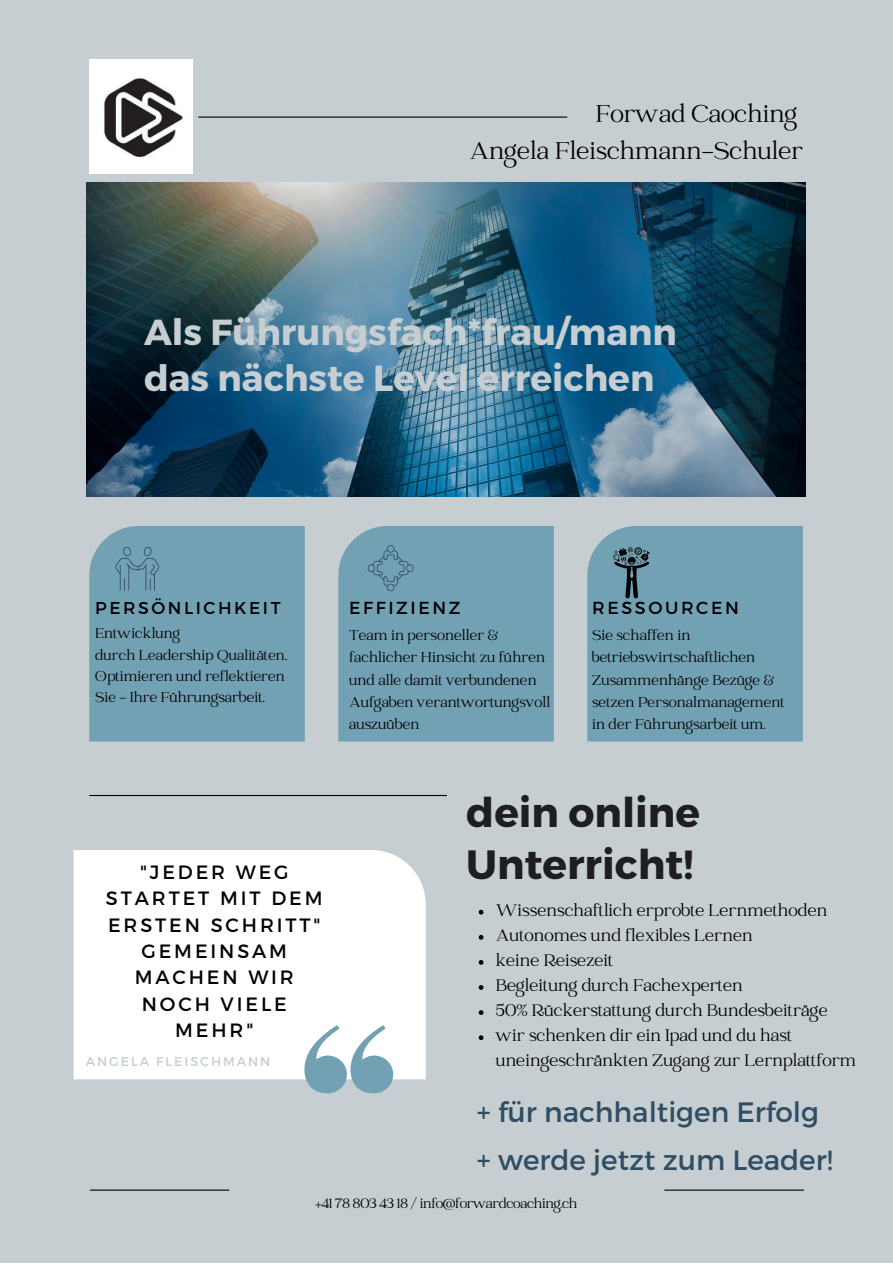
<style>
.page{position:relative;width:893px;height:1264px;background:#fff}
.page>*{position:absolute;margin:0;border:0;box-sizing:border-box;transform-origin:0 0}
.t1{font:700 40.8px/52.1px "Montserrat";color:#1e1e20}
.t2{font:700 36.15px/46px "Montserrat";color:#c6ced1}
.t3{font:28.05px "Montserrat";color:#2f4d64}
.t4{font:26.7px "Catchy Mager";color:#000}
.t5{font:19.2px/26.4px "Montserrat";letter-spacing:.15em;color:#000;text-align:center}
.t6{font:18.45px/25px "Catchy Mager";color:#000}
.t7{font:17.4px "Montserrat";letter-spacing:.15em;color:#000}
.t8{font:17.1px "Montserrat";letter-spacing:.15em;color:#000}
.t9{font:15.75px/22px "Catchy Mager";color:#000}
.t10{font:15.6px/21.3px "Catchy Mager";color:#000}
.t11{font:15px "Catchy Mager";letter-spacing:-.025em;color:#000}
.t12{font:12.75px "Montserrat";letter-spacing:.15em;color:#c6ced1}
</style>
<div class="page">
<div style="left:0;top:0;width:892px;height:1262px;background:#c6ced1"></div>
<div style="left:89px;top:526px;width:216px;height:215px;background:#73a1b4"></div>
<svg style="left:115px;top:546px;width:44px;height:44px;background:#6a96a9"></svg>
<div style="left:338px;top:526px;width:216px;height:215px;background:#73a1b4"></div>
<div style="left:587px;top:526px;width:215px;height:215px;background:#73a1b4"></div>
<svg style="left:367px;top:545px;width:46px;height:46px;background:#6b97ab"></svg>
<div style="left:74px;top:850px;width:352px;height:229px;background:#fff"></div>
<svg style="left:304px;top:1025px;width:89px;height:68px;background:#b4ccd5"></svg>
<hr style="left:198px;top:116px;width:369px;height:2px;background:#000">
<hr style="left:90px;top:1189px;width:139px;height:1px;background:#000">
<hr style="left:664px;top:1189px;width:139px;height:1px;background:#000">
<hr style="left:89px;top:795px;width:358px;height:1px;background:#000">
<img style="left:89px;top:60px;width:104px;height:113px">
<img style="left:87px;top:182px;width:718px;height:314px">
<svg style="left:613px;top:546px;width:37px;height:52px;background:#51727f"></svg>
<svg style="left:478px;top:909px;width:5px;height:5px"></svg>
<svg style="left:478px;top:934px;width:5px;height:5px"></svg>
<svg style="left:478px;top:960px;width:5px;height:4px"></svg>
<svg style="left:478px;top:985px;width:5px;height:4px"></svg>
<svg style="left:478px;top:1010px;width:5px;height:4px"></svg>
<svg style="left:478px;top:1035px;width:5px;height:5px"></svg>
<p class="t4" style="left:595px;top:101px;width:203px">Forwad Caoching</p>
<p class="t4" style="left:469px;top:138px;width:335px">Angela Fleischmann-Schuler</p>
<p class="t2" style="left:144px;top:307px;width:534px">Als Führungsfach*frau/mann das nächste Level erreichen</p>
<p class="t8" style="left:95px;top:596px;width:187px">PERSÖNLICHKEIT</p>
<p class="t10" style="left:95px;top:624px;width:87px">Entwicklung</p>
<p class="t10" style="left:95px;top:645px;width:193px">durch Leadership Qualitäten.<br>Optimieren und reflektieren<br>Sie - Ihre Führungsarbeit.</p>
<p class="t5" style="left:106px;top:857px;width:218px">"JEDER WEG<br>STARTET MIT DEM<br>ERSTEN SCHRITT"<br>GEMEINSAM<br>MACHEN WIR<br>NOCH VIELE<br>MEHR"</p>
<p class="t12" style="left:86px;top:1053px;width:186px">ANGELA FLEISCHMANN</p>
<p class="t7" style="left:349px;top:597px;width:113px">EFFIZIENZ</p>
<p class="t9" style="left:349px;top:625px;width:203px">Team in personeller &amp; fachlicher Hinsicht zu führen und alle damit verbundenen<br>Aufgaben verantwortungsvoll auszuüben</p>
<p class="t7" style="left:592px;top:597px;width:148px">RESSOURCEN</p>
<p class="t9" style="left:592px;top:625px;width:194px">Sie schaffen in betriebswirtschaftlichen<br>Zusammenhänge Bezüge &amp; setzen Personalmanagement in der Führungsarbeit um.</p>
<p class="t1" style="left:466px;top:784px;width:235px">dein online<br>Unterricht!</p>
<p class="t6" style="left:496px;top:898px;width:333px">Wissenschaftlich erprobte Lernmethoden</p>
<p class="t6" style="left:496px;top:924px;width:258px">Autonomes und flexibles Lernen</p>
<p class="t6" style="left:496px;top:949px;width:119px">keine Reisezeit</p>
<p class="t6" style="left:496px;top:974px;width:248px">Begleitung durch Fachexperten</p>
<p class="t6" style="left:496px;top:999px;width:333px">50% Rückerstattung durch Bundesbeiträge</p>
<p class="t6" style="left:496px;top:1024px;width:362px">wir schenken dir ein Ipad und du hast uneingeschränkten Zugang zur Lernplattform</p>
<p class="t3" style="left:477px;top:1093px;width:343px">+ für nachhaltigen Erfolg</p>
<p class="t3" style="left:477px;top:1141px;width:357px">+ werde jetzt zum Leader!</p>
<p class="t11" style="left:315px;top:1196px;width:264px">+41 78 803 43 18 / info@forwardcoaching.ch</p>
</div>
